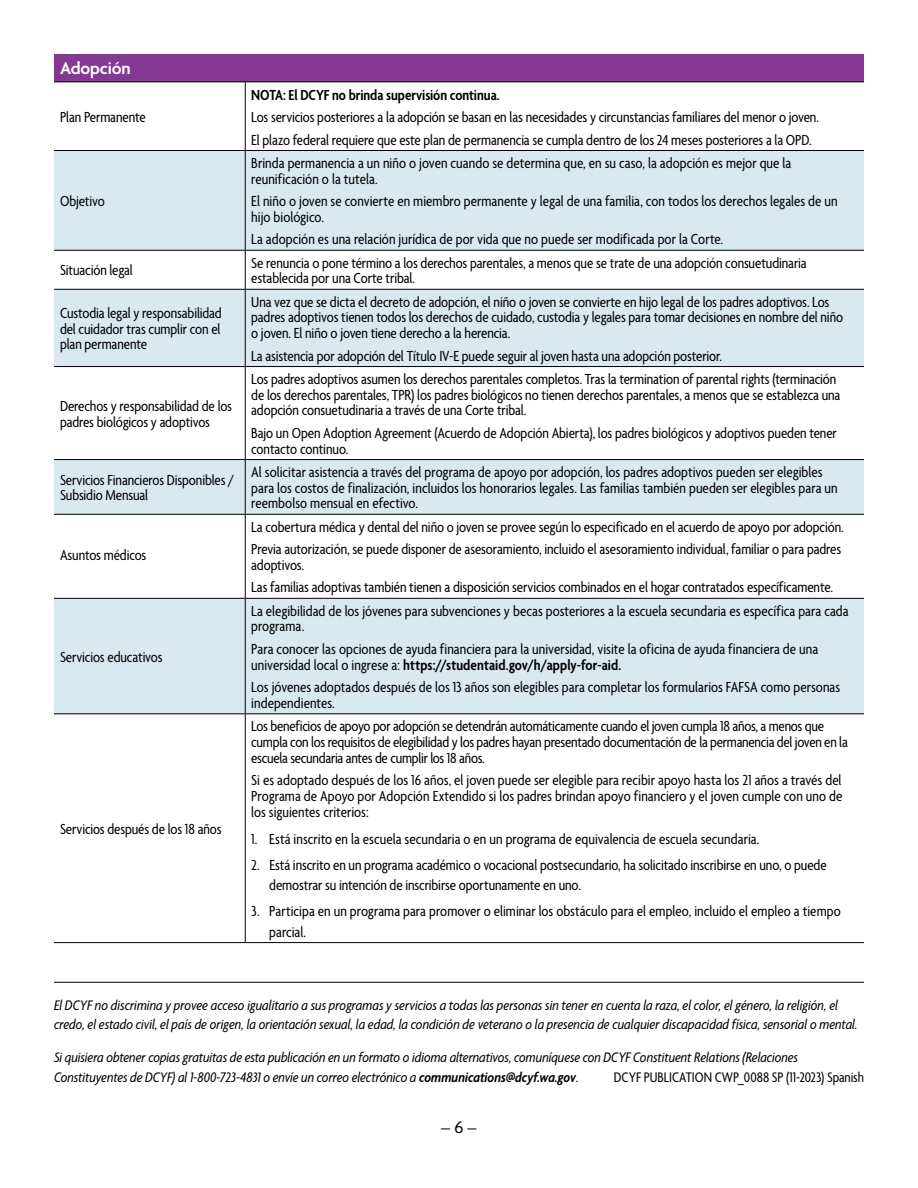
<style>
.page{position:relative;width:918px;height:1188px;background:#fff}
.page>*{position:absolute;margin:0;border:0;box-sizing:border-box;transform-origin:0 0}
.t1{font:600 18px "Agenda";letter-spacing:-.01em;color:#fff}
.t2{font:18px "Agenda";color:#000}
.t3{font:condensed 15.75px/15.8px "Agenda";letter-spacing:-.005em;color:#000}
.t4{font:600 condensed 15.75px "Agenda";letter-spacing:-.005em;color:#000}
.t5{font:italic condensed 15px/19.5px "Agenda";letter-spacing:-.005em;color:#000}
.t6{font:condensed 15px "Agenda";color:#000}
.s1{font-weight:600}
</style>
<div class="page">
<hr style="left:54px;top:982px;width:810px;height:1px;background:#000">
<div style="left:54px;top:54px;width:810px;height:28px;background:#853794"></div>
<svg style="left:54px;top:151px;width:810px;height:562px;fill:#d8e9ef"></svg>
<hr style="left:54px;top:81px;width:191px;height:1px;background:#000">
<hr style="left:245px;top:81px;width:619px;height:1px;background:#000">
<hr style="left:245px;top:82px;width:1px;height:68px;background:#000">
<hr style="left:54px;top:150px;width:191px;height:1px;background:#000">
<hr style="left:245px;top:151px;width:1px;height:99px;background:#000">
<hr style="left:245px;top:150px;width:619px;height:1px;background:#000">
<hr style="left:54px;top:250px;width:191px;height:1px;background:#000">
<hr style="left:245px;top:250px;width:619px;height:1px;background:#000">
<hr style="left:245px;top:251px;width:1px;height:38px;background:#000">
<hr style="left:54px;top:289px;width:191px;height:1px;background:#000">
<hr style="left:245px;top:289px;width:619px;height:1px;background:#000">
<hr style="left:245px;top:290px;width:1px;height:76px;background:#000">
<hr style="left:54px;top:366px;width:191px;height:1px;background:#000">
<hr style="left:245px;top:366px;width:619px;height:1px;background:#000">
<hr style="left:245px;top:367px;width:1px;height:92px;background:#000">
<hr style="left:54px;top:459px;width:191px;height:1px;background:#000">
<hr style="left:245px;top:459px;width:619px;height:1px;background:#000">
<hr style="left:245px;top:460px;width:1px;height:54px;background:#000">
<hr style="left:54px;top:514px;width:191px;height:1px;background:#000">
<hr style="left:245px;top:514px;width:619px;height:1px;background:#000">
<hr style="left:245px;top:515px;width:1px;height:83px;background:#000">
<hr style="left:54px;top:598px;width:191px;height:1px;background:#000">
<hr style="left:245px;top:598px;width:619px;height:1px;background:#000">
<hr style="left:245px;top:599px;width:1px;height:114px;background:#000">
<hr style="left:54px;top:713px;width:191px;height:1px;background:#000">
<hr style="left:245px;top:713px;width:619px;height:1px;background:#000">
<hr style="left:245px;top:714px;width:1px;height:228px;background:#000">
<hr style="left:54px;top:942px;width:191px;height:1px;background:#000">
<hr style="left:245px;top:942px;width:619px;height:1px;background:#000">
<p class="t1" style="left:60px;top:59px;width:72px">Adopción</p>
<p class="t3" style="left:60px;top:110px;width:87px">Plan Permanente</p>
<p class="t3" style="left:60px;top:194px;width:46px">Objetivo</p>
<p class="t4" style="left:251px;top:86px;width:250px">NOTA: El DCYF no brinda supervisión continua.</p>
<p class="t3" style="left:251px;top:107px;width:569px;line-height:22.5px">Los servicios posteriores a la adopción se basan en las necesidades y circunstancias familiares del menor o joven.<br>El plazo federal requiere que este plan de permanencia se cumpla dentro de los 24 meses posteriores a la OPD.</p>
<p class="t3" style="left:251px;top:156px;width:542px">Brinda permanencia a un niño o joven cuando se determina que, en su caso, la adopción es mejor que la reunificación o la tutela.</p>
<p class="t3" style="left:251px;top:194px;width:588px">El niño o joven se convierte en miembro permanente y legal de una familia, con todos los derechos legales de un hijo biológico.</p>
<p class="t3" style="left:251px;top:232px;width:473px">La adopción es una relación jurídica de por vida que no puede ser modificada por la Corte.</p>
<p class="t3" style="left:60px;top:263px;width:74px">Situación legal</p>
<p class="t3" style="left:251px;top:256px;width:557px">Se renuncia o pone término a los derechos parentales, a menos que se trate de una adopción consuetudinaria establecida por una Corte tribal.</p>
<p class="t3" style="left:60px;top:306px;width:163px;text-align:justify">Custodia legal y responsabilidad del cuidador tras cumplir con el plan permanente</p>
<p class="t3" style="left:251px;top:295px;width:593px">Una vez que se dicta el decreto de adopción, el niño o joven se convierte en hijo legal de los padres adoptivos. Los padres adoptivos tienen todos los derechos de cuidado, custodia y legales para tomar decisiones en nombre del niño o joven. El niño o joven tiene derecho a la herencia.</p>
<p class="t3" style="left:251px;top:349px;width:472px">La asistencia por adopción del Título IV-E puede seguir al joven hasta una adopción posterior.</p>
<p class="t3" style="left:60px;top:399px;width:174px">Derechos y responsabilidad de los padres biológicos y adoptivos</p>
<p class="t3" style="left:251px;top:372px;width:591px">Los padres adoptivos asumen los derechos parentales completos. Tras la termination of parental rights (terminación de los derechos parentales, TPR) los padres biológicos no tienen derechos parentales, a menos que se establezca una adopción consuetudinaria a través de una Corte tribal.</p>
<p class="t3" style="left:251px;top:426px;width:587px">Bajo un Open Adoption Agreement (Acuerdo de Adopción Abierta), los padres biológicos y adoptivos pueden tener contacto continuo.</p>
<p class="t3" style="left:60px;top:473px;width:176px">Servicios Financieros Disponibles /<br>Subsidio Mensual</p>
<p class="t3" style="left:251px;top:465px;width:588px">Al solicitar asistencia a través del programa de apoyo por adopción, los padres adoptivos pueden ser elegibles para los costos de finalización, incluidos los honorarios legales. Las familias también pueden ser elegibles para un reembolso mensual en efectivo.</p>
<p class="t3" style="left:60px;top:548px;width:88px">Asuntos médicos</p>
<p class="t3" style="left:60px;top:650px;width:104px">Servicios educativos</p>
<p class="t3" style="left:60px;top:822px;width:163px">Servicios después de los 18 años</p>
<p class="t3" style="left:251px;top:516px;width:594px;line-height:22.5px">La cobertura médica y dental del niño o joven se provee según lo especificado en el acuerdo de apoyo por adopción.<br>Previa autorización, se puede disponer de asesoramiento, incluido el asesoramiento individual, familiar o para padres</p>
<p class="t3" style="left:251px;top:555px;width:583px;line-height:22.5px">adoptivos.<br>Las familias adoptivas también tienen a disposición servicios combinados en el hogar contratados específicamente.</p>
<p class="t3" style="left:251px;top:604px;width:599px">La elegibilidad de los jóvenes para subvenciones y becas posteriores a la escuela secundaria es específica para cada programa.</p>
<p class="t3" style="left:251px;top:642px;width:568px">Para conocer las opciones de ayuda financiera para la universidad, visite la oficina de ayuda financiera de una universidad local o ingrese a: <span class="s1">https://studentaid.gov/h/apply-for-aid.</span></p>
<p class="t3" style="left:251px;top:680px;width:591px">Los jóvenes adoptados después de los 13 años son elegibles para completar los formularios FAFSA como personas independientes.</p>
<p class="t3" style="left:251px;top:719px;width:598px">Los beneficios de apoyo por adopción se detendrán automáticamente cuando el joven cumpla 18 años, a menos que cumpla con los requisitos de elegibilidad y los padres hayan presentado documentación de la permanencia del joven en la escuela secundaria antes de cumplir los 18 años.</p>
<p class="t3" style="left:251px;top:773px;width:593px;text-align:justify">Si es adoptado después de los 16 años, el joven puede ser elegible para recibir apoyo hasta los 21 años a través del Programa de Apoyo por Adopción Extendido si los padres brindan apoyo financiero y el joven cumple con uno de los siguientes criterios:</p>
<p class="t3" style="left:251px;top:832px;width:510px">1. Está inscrito en la escuela secundaria o en un programa de equivalencia de escuela secundaria.</p>
<p class="t3" style="left:269px;top:856px;width:559px;line-height:20.2px;text-indent:-18px">2. Está inscrito en un programa académico o vocacional postsecundario, ha solicitado inscribirse en uno, o puede demostrar su intención de inscribirse oportunamente en uno.</p>
<p class="t3" style="left:269px;top:902px;width:573px;line-height:20.2px;text-indent:-18px">3. Participa en un programa para promover o eliminar los obstáculo para el empleo, incluido el empleo a tiempo parcial.</p>
<p class="t5" style="left:54px;top:995px;width:805px">El DCYF no discrimina y provee acceso igualitario a sus programas y servicios a todas las personas sin tener en cuenta la raza, el color, el género, la religión, el credo, el estado civil, el país de origen, la orientación sexual, la edad, la condición de veterano o la presencia de cualquier discapacidad física, sensorial o mental.</p>
<p class="t5" style="left:54px;top:1047px;width:746px">Si quisiera obtener copias gratuitas de esta publicación en un formato o idioma alternativos, comuníquese con DCYF Constituent Relations (Relaciones<br>Constituyentes de DCYF) al 1-800-723-4831 o envíe un correo electrónico a <span class="s1">communications@dcyf.wa.gov</span>.</p>
<p class="t6" style="left:614px;top:1069px;width:252px">DCYF PUBLICATION CWP_0088 SP (11-2023) Spanish</p>
<p class="t2" style="left:441px;top:1118px;width:37px">– 6 –</p>
</div>
